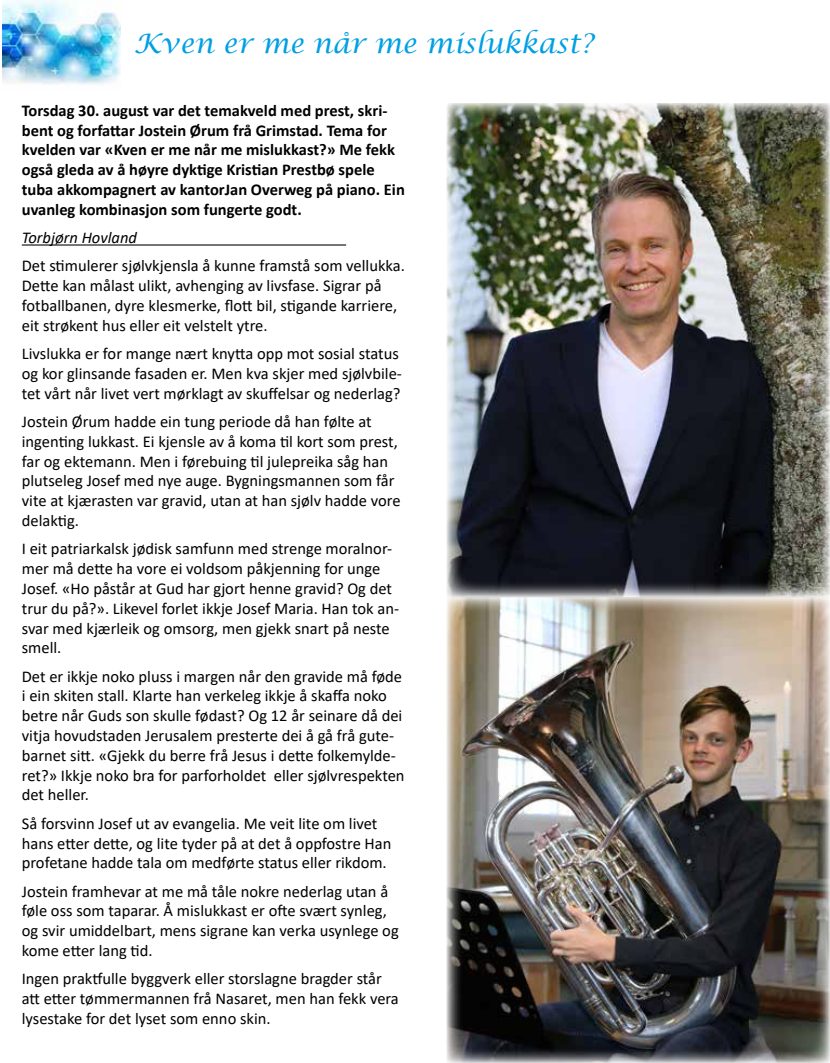
<style>
.page{position:relative;width:830px;height:1063px;background:#fff}
.page>*{position:absolute;margin:0;border:0;box-sizing:border-box;transform-origin:0 0}
.t1{font:italic 27px "Lucida Calligraphy";color:#009fe3}
.t2{font:16.5px/19.8px "Calibri";color:#000}
.t3{font:700 16.5px/19.8px "Calibri";color:#000}
.t4{font:italic 16.5px "Calibri";color:#000}
</style>
<div class="page">
<img style="left:2px;top:0;width:118px;height:85px">
<hr style="left:22px;top:244px;width:324px;height:2px;background:#000">
<img style="left:446px;top:103px;width:383px;height:960px">
<h1 class="t1" style="left:134px;top:27px;width:461px">Kven er me når me mislukkast?</h1>
<p class="t3" style="left:22px;top:100px;width:384px">Torsdag 30. august var det temakveld med prest, skri&shy;bent og forfattar Jostein Ørum frå Grimstad. Tema for kvelden var «Kven er me når me mislukkast?» Me fekk også gleda av å høyre dyktige Kristian Prestbø spele tuba akkompagnert av kantorJan Overweg på piano. Ein uvanleg kombinasjon som fungerte godt.</p>
<p class="t4" style="left:22px;top:226px;width:117px">Torbjørn Hovland</p>
<p class="t2" style="left:22px;top:256px;width:384px">Det stimulerer sjølvkjensla å kunne framstå som vellukka.<br>Dette kan målast ulikt, avhenging av livsfase. Sigrar på fotballbanen, dyre klesmerke, flott bil, stigande karriere, eit strøkent hus eller eit velstelt ytre.</p>
<p class="t2" style="left:22px;top:343px;width:381px">Livslukka er for mange nært knytta opp mot sosial status og kor glinsande fasaden er. Men kva skjer med sjølvbile&shy;tet vårt når livet vert mørklagt av skuffelsar og nederlag?</p>
<p class="t2" style="left:22px;top:411px;width:380px">Jostein Ørum hadde ein tung periode då han følte at ingenting lukkast. Ei kjensle av å koma til kort som prest, far og ektemann. Men i førebuing til julepreika såg han plutseleg Josef med nye auge. Bygningsmannen som får vite at kjærasten var gravid, utan at han sjølv hadde vore delaktig.</p>
<p class="t2" style="left:22px;top:539px;width:378px">I eit patriarkalsk jødisk samfunn med strenge moralnor&shy;mer må dette ha vore ei voldsom påkjenning for unge Josef. «Ho påstår at Gud har gjort henne gravid? Og det trur du på?». Likevel forlet ikkje Josef Maria. Han tok an&shy;svar med kjærleik og omsorg, men gjekk snart på neste smell.</p>
<p class="t2" style="left:22px;top:666px;width:384px">Det er ikkje noko pluss i margen når den gravide må føde i ein skiten stall. Klarte han verkeleg ikkje å skaffa noko betre når Guds son skulle fødast? Og 12 år seinare då dei vitja hovudstaden Jerusalem presterte dei å gå frå gute&shy;barnet sitt. «Gjekk du berre frå Jesus i dette folkemylde&shy;ret?» Ikkje noko bra for parforholdet eller sjølvrespekten det heller.</p>
<p class="t2" style="left:22px;top:813px;width:371px">Så forsvinn Josef ut av evangelia. Me veit lite om livet hans etter dette, og lite tyder på at det å oppfostre Han profetane hadde tala om medførte status eller rikdom.</p>
<p class="t2" style="left:22px;top:881px;width:378px">Jostein framhevar at me må tåle nokre nederlag utan å føle oss som taparar. Å mislukkast er ofte svært synleg, og svir umiddelbart, mens sigrane kan verka usynlege og kome etter lang tid.</p>
<p class="t2" style="left:22px;top:969px;width:378px">Ingen praktfulle byggverk eller storslagne bragder står att etter tømmermannen frå Nasaret, men han fekk vera lysestake for det lyset som enno skin.</p>
</div>
